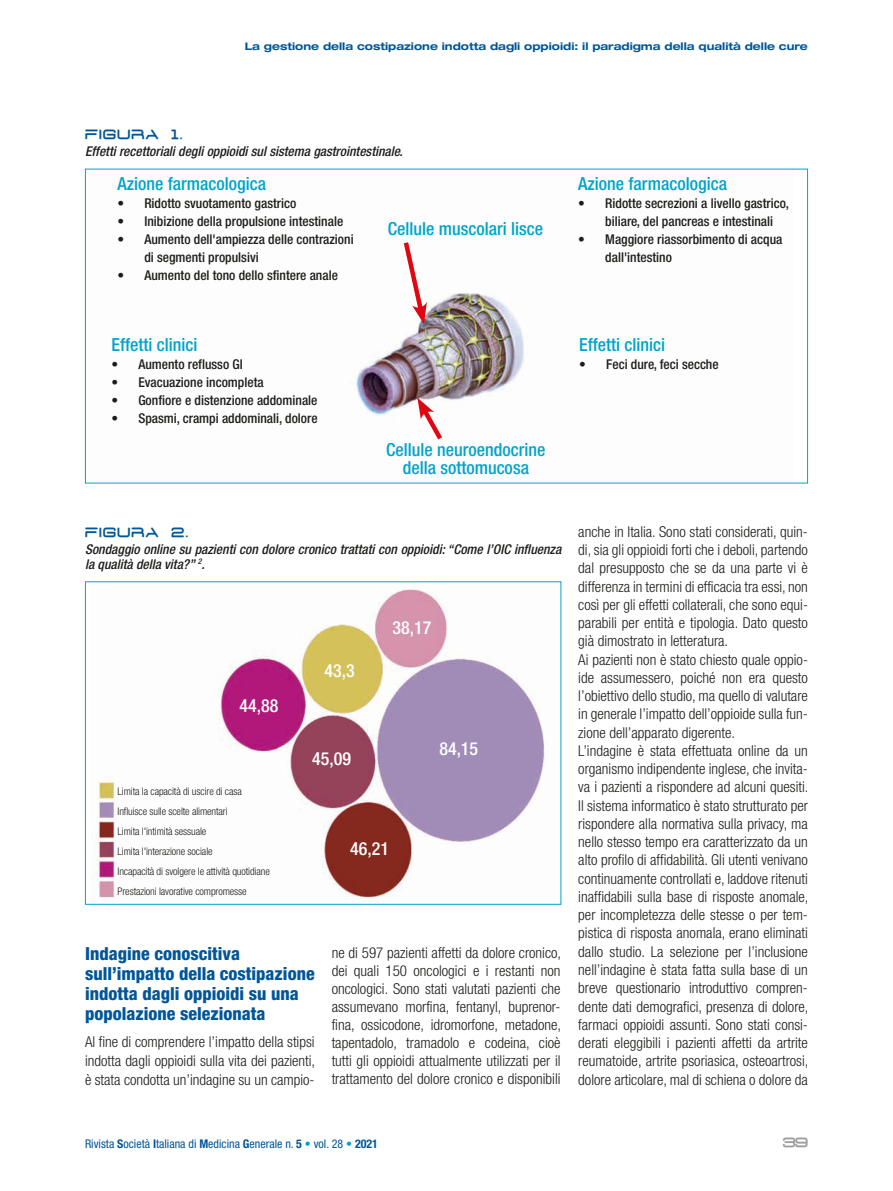
<style>
.page{position:relative;width:893px;height:1191px;background:#fff}
.page>*{position:absolute;margin:0;border:0;box-sizing:border-box;transform-origin:0 0}
.t1{font:500 condensed 18px/18px "Helvetica Neue LT Std";color:#00a4cb;text-align:center}
.t2{font:800 condensed 18px/20.1px "Helvetica Neue LT Std";color:#005698}
.t3{font:500 condensed 18px "Helvetica Neue LT Std";color:#fff}
.t4{font:300 condensed 15px/18.3px "Helvetica Neue LT Std";color:#1d1d1b;text-align:justify}
.t5{font:500 condensed 13.5px/18px "Helvetica Neue LT Std";color:#1d1d1b}
.t6{font:italic 500 condensed 13.5px/15px "Helvetica Neue LT Std";color:#1d1d1b}
.t7{font:13.5px "D3 Euronism Bold";letter-spacing:.11em;color:#005698}
.t8{font:13.5px "D3 Euronism Bold";color:#9d9d9d}
.t9{font:condensed 12px "Helvetica Neue LT Std";color:#005698}
.t10{font:300 condensed 10.5px/20.1px "Helvetica Neue LT Std";letter-spacing:-.01em;color:#1d1d1b}
.t11{font:700 expanded 10.5px "Helvetica Neue LT Std";color:#005698}
.s1{font-weight:700}
.s2{color:#00a4cb}
</style>
<div class="page">
<img style="left:356px;top:293px;width:168px;height:122px">
<img style="left:91px;top:589px;width:456px;height:313px">
<svg style="left:401px;top:242px;width:26px;height:82px"></svg>
<svg style="left:417px;top:398px;width:29px;height:42px"></svg>
<p class="t11" style="left:245px;top:40px;width:565px">La gestione della costipazione indotta dagli oppioidi: il paradigma della qualità delle cure</p>
<p class="t7" style="left:85px;top:129px;width:99px">FIGURA 1.</p>
<p class="t6" style="left:85px;top:144px;width:319px">Effetti recettoriali degli oppioidi sul sistema gastrointestinale.</p>
<p class="t1" style="left:117px;top:174px;width:150px">Azione farmacologica</p>
<p class="t5" style="left:117px;top:194px;width:180px">• Ridotto svuotamento gastrico</p>
<p class="t5" style="left:117px;top:212px;width:227px">• Inibizione della propulsione intestinale</p>
<p class="t5" style="left:144px;top:230px;width:211px;text-indent:-27px">• Aumento dell'ampiezza delle contrazioni di segmenti propulsivi</p>
<p class="t5" style="left:117px;top:266px;width:222px">• Aumento del tono dello sfintere anale</p>
<p class="t1" style="left:388px;top:219px;width:157px">Cellule muscolari lisce</p>
<p class="t1" style="left:578px;top:174px;width:150px">Azione farmacologica</p>
<p class="t5" style="left:605px;top:194px;width:185px;text-indent:-27px">• Ridotte secrezioni a livello gastrico, biliare, del pancreas e intestinali</p>
<p class="t5" style="left:605px;top:230px;width:179px;text-indent:-27px">• Maggiore riassorbimento di acqua dall'intestino</p>
<p class="t1" style="left:111px;top:335px;width:87px">Effetti clinici</p>
<p class="t5" style="left:111px;top:355px;width:133px">• Aumento reflusso GI</p>
<p class="t5" style="left:111px;top:373px;width:154px">• Evacuazione incompleta</p>
<p class="t5" style="left:111px;top:391px;width:208px">• Gonfiore e distenzione addominale</p>
<p class="t5" style="left:111px;top:409px;width:208px">• Spasmi, crampi addominali, dolore</p>
<p class="t1" style="left:386px;top:440px;width:161px">Cellule neuroendocrine della sottomucosa</p>
<p class="t1" style="left:579px;top:335px;width:87px">Effetti clinici</p>
<p class="t5" style="left:579px;top:355px;width:141px">• Feci dure, feci secche</p>
<p class="t7" style="left:85px;top:527px;width:105px">FIGURA 2.</p>
<p class="t6" style="left:85px;top:541px;width:478px">Sondaggio online su pazienti con dolore cronico trattati con oppioidi: “Come l’OIC influenza la qualità della vita?” <sup>2</sup>.</p>
<p class="t3" style="left:240px;top:695px;width:40px">44,88</p>
<p class="t10" style="left:118px;top:781px;width:154px">Limita la capacità di uscire di casa Influisce sulle scelte alimentari<br>Limita l'intimità sessuale<br>Limita l'interazione sociale<br>Incapacità di svolgere le attività quotidiane Prestazioni lavorative compromesse</p>
<p class="t3" style="left:324px;top:659px;width:32px">43,3</p>
<p class="t3" style="left:312px;top:748px;width:40px">45,09</p>
<p class="t3" style="left:393px;top:616px;width:40px">38,17</p>
<p class="t3" style="left:439px;top:738px;width:40px">84,15</p>
<p class="t3" style="left:350px;top:837px;width:40px">46,21</p>
<p class="t2" style="left:85px;top:943px;width:231px">Indagine conoscitiva sull’impatto della costipazione indotta dagli oppioidi su una popolazione selezionata</p>
<p class="t4" style="left:85px;top:1032px;width:232px">Al fine di comprendere l’impatto della stipsi indotta dagli oppioidi sulla vita dei pazienti, è stata condotta un’indagine su un campio-</p>
<p class="t4" style="left:332px;top:944px;width:231px">ne di 597 pazienti affetti da dolore cronico, dei quali 150 oncologici e i restanti non oncologici. Sono stati valutati pazienti che assumevano morfina, fentanyl, buprenor&shy;fina, ossicodone, idromorfone, metadone, tapentadolo, tramadolo e codeina, cioè tutti gli oppioidi attualmente utilizzati per il trattamento del dolore cronico e disponibili</p>
<p class="t4" style="left:578px;top:522px;width:232px;text-align:left">anche in Italia. Sono stati considerati, quin&shy;di, sia gli oppioidi forti che i deboli, partendo dal presupposto che se da una parte vi è differenza in termini di efficacia tra essi, non così per gli effetti collaterali, che sono equi&shy;parabili per entità e tipologia. Dato questo già dimostrato in letteratura.<br>Ai pazienti non è stato chiesto quale oppio&shy;ide assumessero, poiché non era questo l’obiettivo dello studio, ma quello di valutare in generale l’impatto dell’oppioide sulla fun&shy;zione dell’apparato digerente.<br>L’indagine è stata effettuata online da un organismo indipendente inglese, che invita&shy;va i pazienti a rispondere ad alcuni quesiti.<br>Il sistema informatico è stato strutturato per rispondere alla normativa sulla privacy, ma nello stesso tempo era caratterizzato da un alto profilo di affidabilità. Gli utenti venivano continuamente controllati e, laddove ritenuti inaffidabili sulla base di risposte anomale, per incompletezza delle stesse o per tem&shy;pistica di risposta anomala, erano eliminati dallo studio. La selezione per l’inclusione nell’indagine è stata fatta sulla base di un breve questionario introduttivo compren&shy;dente dati demografici, presenza di dolore, farmaci oppioidi assunti. Sono stati consi&shy;derati eleggibili i pazienti affetti da artrite reumatoide, artrite psoriasica, osteoartrosi, dolore articolare, mal di schiena o dolore da</p>
<p class="t9" style="left:85px;top:1137px;width:294px">Rivista <span class="s1">S</span>ocietà <span class="s1">I</span>taliana di <span class="s1">M</span>edicina <span class="s1">G</span>enerale n. <span class="s1">5</span> <span class="s2">•</span> vol. 28 <span class="s2">•</span> <span class="s1">2021</span></p>
<p class="t8" style="left:783px;top:1137px;width:26px">39</p>
</div>
